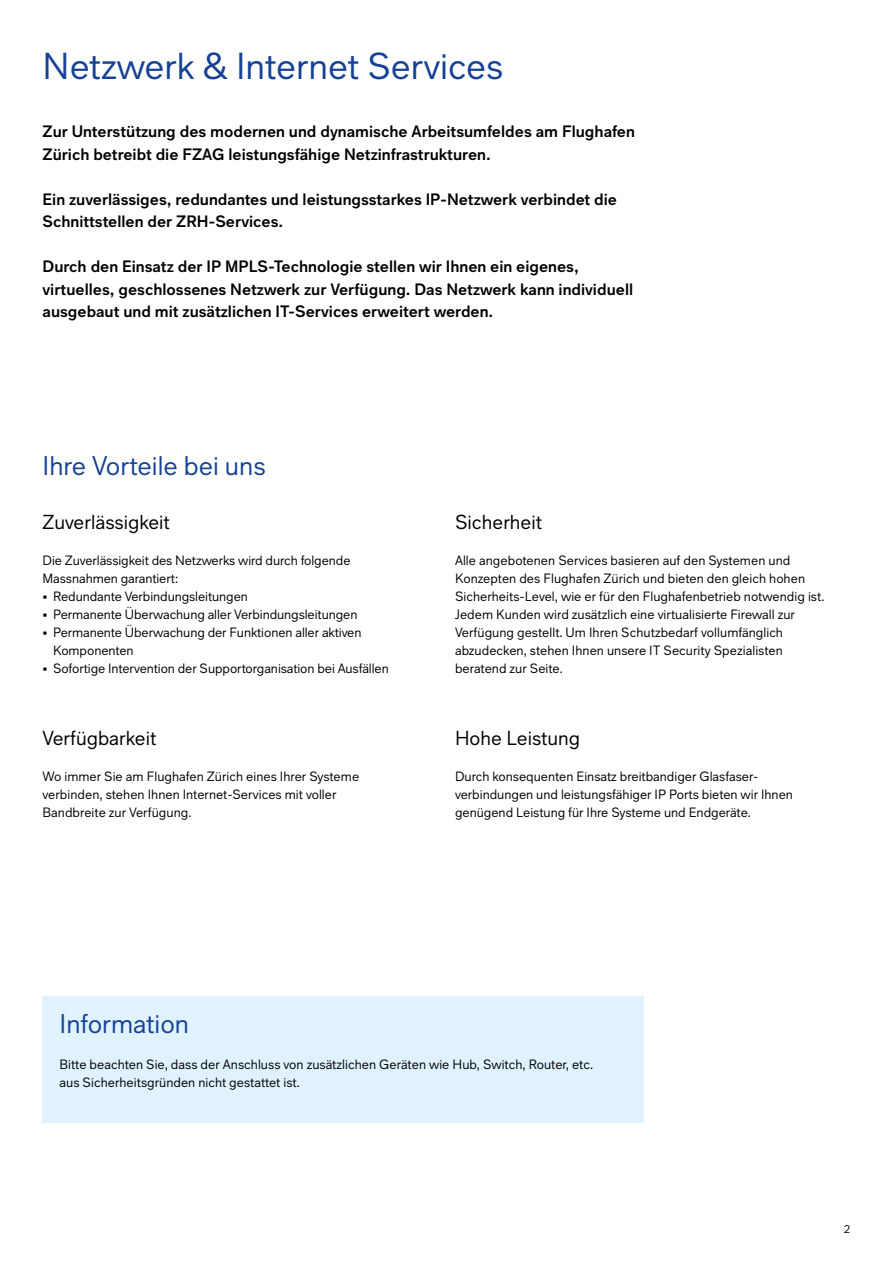
<style>
.page{position:relative;width:893px;height:1263px;background:#fff}
.page>*{position:absolute;margin:0;border:0;box-sizing:border-box;transform-origin:0 0}
.t1{font:37.5px "Zurich Airport";color:#164194}
.t2{font:27px "Zurich Airport";color:#164194}
.t3{font:20.25px "Zurich Airport";color:#000}
.t4{font:700 16.5px/22.5px "Zurich Airport";color:#000}
.t5{font:13.5px/18px "Zurich Airport";color:#000}
.t6{font:11.25px "Zurich Airport";color:#000}
</style>
<div class="page">
<div style="left:43px;top:997px;width:601px;height:126px;background:#dff2fd"></div>
<h1 class="t1" style="left:43px;top:43px;width:462px">Netzwerk &amp; Internet Services</h1>
<p class="t4" style="left:43px;top:120px;width:594px">Zur Unterstützung des modernen und dynamische Arbeitsumfeldes am Flughafen<br>Zürich betreibt die FZAG leistungsfähige Netzinfrastrukturen.</p>
<p class="t4" style="left:43px;top:187px;width:576px">Ein zuverlässiges, redundantes und leistungsstarkes IP-Netzwerk verbindet die<br>Schnittstellen der ZRH-Services.</p>
<p class="t4" style="left:43px;top:255px;width:592px">Durch den Einsatz der IP MPLS-Technologie stellen wir Ihnen ein eigenes, virtuelles, geschlossenes Netzwerk zur Verfügung. Das Netzwerk kann individuell ausgebaut und mit zusätzlichen IT-Services erweitert werden.</p>
<h2 class="t2" style="left:43px;top:449px;width:225px">Ihre Vorteile bei uns</h2>
<h3 class="t3" style="left:43px;top:509px;width:129px">Zuverlässigkeit</h3>
<p class="t5" style="left:43px;top:551px;width:310px">Die Zuverlässigkeit des Netzwerks wird durch folgende<br>Massnahmen garantiert:</p>
<p class="t5" style="left:43px;top:587px;width:207px">• Redundante Verbindungsleitungen</p>
<p class="t5" style="left:43px;top:605px;width:316px">• Permanente Überwachung aller Verbindungsleitungen</p>
<p class="t5" style="left:53px;top:623px;width:310px;text-indent:-11px">• Permanente Überwachung der Funktionen aller aktiven<br>Komponenten</p>
<p class="t5" style="left:43px;top:659px;width:348px">• Sofortige Intervention der Supportorganisation bei Ausfällen</p>
<h3 class="t3" style="left:43px;top:725px;width:115px">Verfügbarkeit</h3>
<p class="t5" style="left:43px;top:767px;width:318px">Wo immer Sie am Flughafen Zürich eines Ihrer Systeme verbinden, stehen Ihnen Internet-Services mit voller<br>Bandbreite zur Verfügung.</p>
<h3 class="t3" style="left:455px;top:509px;width:88px">Sicherheit</h3>
<p class="t5" style="left:455px;top:551px;width:371px">Alle angebotenen Services basieren auf den Systemen und Konzepten des Flughafen Zürich und bieten den gleich hohen Sicherheits-Level, wie er für den Flughafenbetrieb notwendig ist.<br>Jedem Kunden wird zusätzlich eine virtualisierte Firewall zur Verfügung gestellt. Um Ihren Schutzbedarf vollumfänglich abzudecken, stehen Ihnen unsere IT Security Spezialisten beratend zur Seite.</p>
<h3 class="t3" style="left:455px;top:725px;width:127px">Hohe Leistung</h3>
<p class="t5" style="left:455px;top:767px;width:339px">Durch konsequenten Einsatz breitbandiger Glasfaser&shy;verbindungen und leistungsfähiger IP Ports bieten wir Ihnen genügend Leistung für Ihre Systeme und Endgeräte.</p>
<h2 class="t2" style="left:60px;top:1007px;width:131px">Information</h2>
<p class="t5" style="left:60px;top:1055px;width:535px">Bitte beachten Sie, dass der Anschluss von zusätzlichen Geräten wie Hub, Switch, Router, etc. aus Sicherheitsgründen nicht gestattet ist.</p>
<p class="t6" style="left:844px;top:1223px;width:8px">2</p>
</div>
